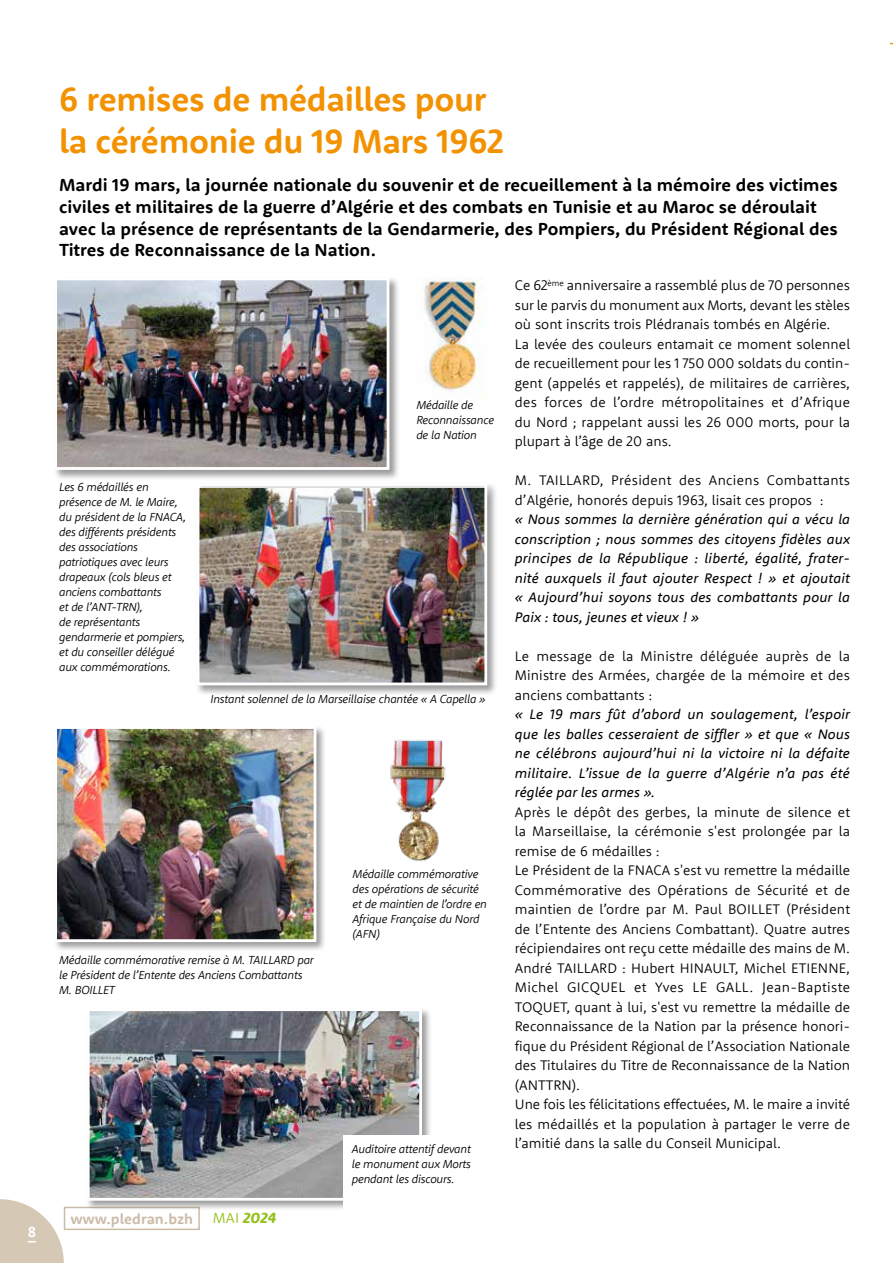
<style>
.page{position:relative;width:893px;height:1263px;background:#fff}
.page>*{position:absolute;margin:0;border:0;box-sizing:border-box;transform-origin:0 0}
.t1{font:700 34.5px/41.7px "Rooney Sans";letter-spacing:-.01em;color:#f39200}
.t2{font:700 18px/21.6px "Rooney Sans";color:#000}
.t3{font:700 15px "Rooney Sans";color:#cbbca9}
.t4{font:700 15px "Rooney Sans";color:#fff}
.t5{font:300 14.25px/19.5px "Rooney Sans";color:#000}
.t6{font:italic 14.25px/19.5px "Rooney Sans";letter-spacing:.01em;color:#000;text-align:justify}
.t7{font:italic 300 12px/15px "Rooney Sans";letter-spacing:-.02em;color:#000}
.s1{font-weight:300;color:#95c11f}
.s2{font-weight:800;font-style:italic;color:#95c11f}
</style>
<div class="page">
<svg style="left:0;top:1199px;width:64px;height:64px"></svg>
<div style="left:64px;top:1207px;width:136px;height:23px;border:2px solid #cbbca9"></div>
<div style="left:53px;top:276px;width:347px;height:204px;background:#000;opacity:.4"></div>
<img style="left:58px;top:281px;width:327px;height:185px">
<div style="left:54px;top:277px;width:335px;height:193px;border:3px solid #fff"></div>
<div style="left:195px;top:482px;width:303px;height:214px;background:#000;opacity:.4"></div>
<img style="left:201px;top:489px;width:282px;height:192px">
<div style="left:197px;top:483px;width:290px;height:202px;border:3px solid #fff"></div>
<div style="left:53px;top:725px;width:274px;height:228px;background:#000;opacity:.4"></div>
<img style="left:58px;top:730px;width:254px;height:208px">
<div style="left:54px;top:726px;width:262px;height:216px;border:3px solid #fff"></div>
<div style="left:85px;top:1007px;width:348px;height:204px;background:#000;opacity:.4"></div>
<img style="left:91px;top:1012px;width:327px;height:185px">
<div style="left:87px;top:1008px;width:335px;height:193px;border:3px solid #fff"></div>
<img style="left:423px;top:277px;width:61px;height:120px">
<img style="left:390px;top:739px;width:56px;height:122px">
<div style="left:343px;top:1135px;width:144px;height:85px;background:#fff"></div>
<p class="t4" style="left:28px;top:1222px;width:10px">8</p>
<h1 class="t1" style="left:59px;top:77px;width:446px">6 remises de médailles pour la cérémonie du 19 Mars 1962</h1>
<p class="t2" style="left:59px;top:174px;width:780px">Mardi 19 mars, la journée nationale du souvenir et de recueillement à la mémoire des victimes civiles et militaires de la guerre d’Algérie et des combats en Tunisie et au Maroc se déroulait avec la présence de représentants de la Gendarmerie, des Pompiers, du Président Régional des Titres de Reconnaissance de la Nation.</p>
<p class="t7" style="left:59px;top:479px;width:129px">Les 6 médaillés en présence de M. le Maire, du président de la FNACA, des différents présidents des associations patriotiques avec leurs drapeaux (cols bleus et anciens combattants<br>et de l’ANT-TRN),<br>de représentants gendarmerie et pompiers, et du conseiller délégué aux commémorations.</p>
<p class="t7" style="left:416px;top:397px;width:79px">Médaille de<br>Reconnaissance de la Nation</p>
<p class="t7" style="left:210px;top:691px;width:277px">Instant solennel de la Marseillaise chantée « A Capella »</p>
<p class="t7" style="left:353px;top:865px;width:136px">Médaille commémorative des opérations de sécurité et de maintien de l’ordre en<br>Afrique Française du Nord (AFN)</p>
<p class="t7" style="left:59px;top:952px;width:256px">Médaille commémorative remise à M. TAILLARD par le Président de l’Entente des Anciens Combattants<br>M. BOILLET</p>
<p class="t3" style="left:70px;top:1209px;width:207px">www.pledran.bzh <span class="s1">MAI</span> <span class="s2">2024</span></p>
<p class="t7" style="left:352px;top:1141px;width:121px;text-align:justify">Auditoire attentif devant le monument aux Morts pendant les discours.</p>
<p class="t5" style="left:515px;top:275px;width:337px">Ce 62<sup>ème</sup> anniversaire a rassemblé plus de 70 personnes sur le parvis du monument aux Morts, devant les stèles où sont inscrits trois Plédranais tombés en Algérie.<br>La levée des couleurs entamait ce moment solennel de recueillement pour les 1 750 000 soldats du contin&shy;gent (appelés et rappelés), de militaires de carrières, des forces de l’ordre métropolitaines et d’Afrique du Nord ; rappelant aussi les 26 000 morts, pour la plupart à l’âge de 20 ans.</p>
<p class="t5" style="left:515px;top:470px;width:337px">M. TAILLARD, Président des Anciens Combattants d’Algérie, honorés depuis 1963, lisait ces propos :</p>
<p class="t6" style="left:515px;top:509px;width:337px">« Nous sommes la dernière génération qui a vécu la conscription ; nous sommes des citoyens fidèles aux principes de la République : liberté, égalité, frater&shy;nité auxquels il faut ajouter Respect ! » et ajoutait « Aujourd’hui soyons tous des combattants pour la Paix : tous, jeunes et vieux ! »</p>
<p class="t5" style="left:515px;top:646px;width:337px;text-align:justify">Le message de la Ministre déléguée auprès de la Ministre des Armées, chargée de la mémoire et des anciens combattants :</p>
<p class="t6" style="left:515px;top:704px;width:337px">« Le 19 mars fût d’abord un soulagement, l’espoir que les balles cesseraient de siffler » et que « Nous ne célébrons aujourd’hui ni la victoire ni la défaite militaire. L’issue de la guerre d’Algérie n’a pas été réglée par les armes ».</p>
<p class="t5" style="left:515px;top:802px;width:337px">Après le dépôt des gerbes, la minute de silence et la Marseillaise, la cérémonie s'est prolongée par la remise de 6 médailles :<br>Le Président de la FNACA s'est vu remettre la médaille Commémorative des Opérations de Sécurité et de maintien de l’ordre par M. Paul BOILLET (Président de l’Entente des Anciens Combattant). Quatre autres récipiendaires ont reçu cette médaille des mains de M.<br>André TAILLARD : Hubert HINAULT, Michel ETIENNE, Michel GICQUEL et Yves LE GALL. Jean-Baptiste TOQUET, quant à lui, s'est vu remettre la médaille de Reconnaissance de la Nation par la présence honori&shy;fique du Président Régional de l’Association Nationale des Titulaires du Titre de Reconnaissance de la Nation (ANTTRN).<br>Une fois les félicitations effectuées, M. le maire a invité les médaillés et la population à partager le verre de l’amitié dans la salle du Conseil Municipal.</p>
</div>
